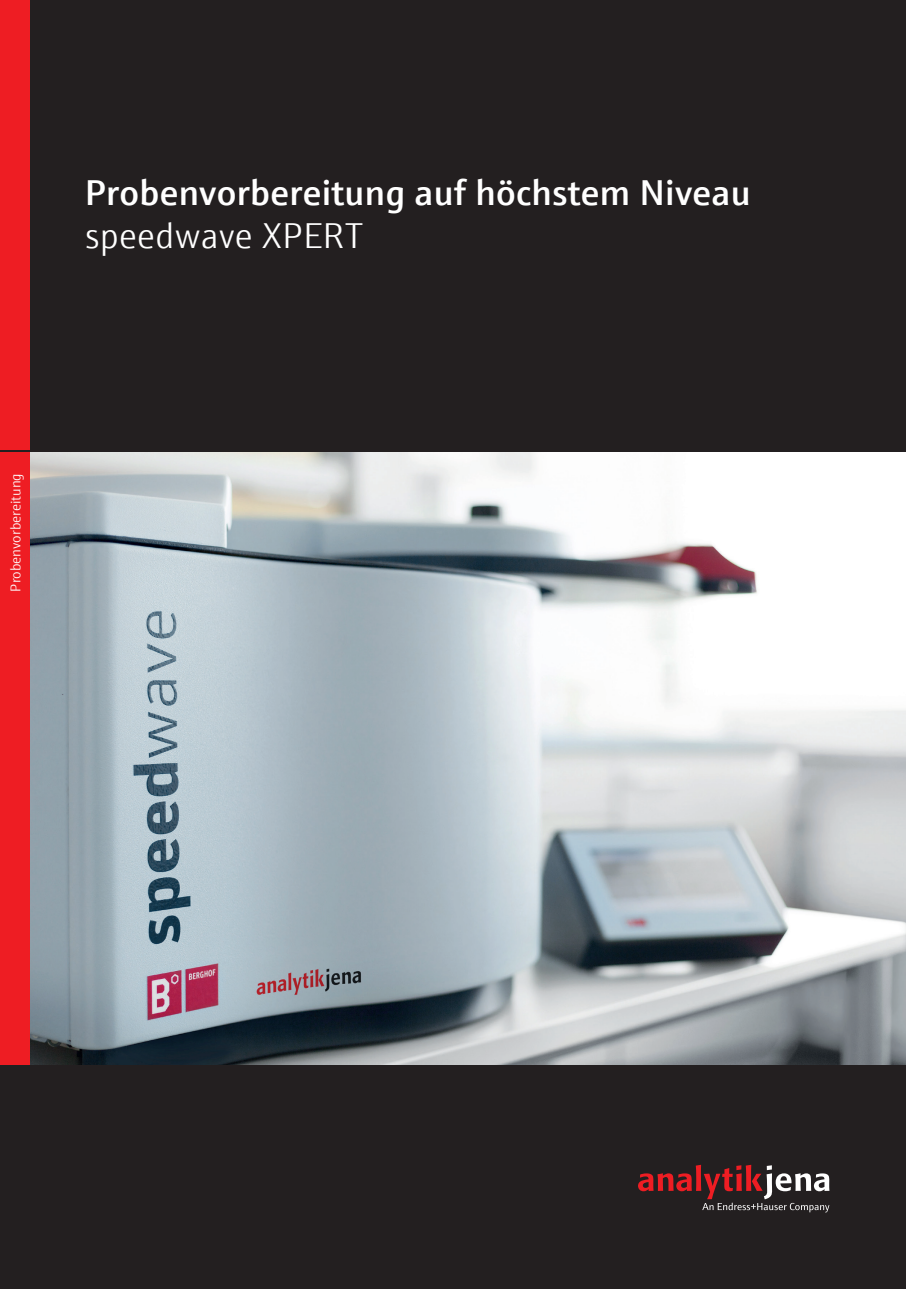
<style>
.page{position:relative;width:906px;height:1289px;background:#fff}
.page>*{position:absolute;margin:0;border:0;box-sizing:border-box;transform-origin:0 0}
.t1{font:600 36px "E+H Sans";letter-spacing:.01em;color:#fff}
.t2{font:300 36px "E+H Sans";letter-spacing:.01em;color:#fff}
.t3{font:300 14.25px "E+H Sans";color:#fff}
</style>
<div class="page">
<div style="left:0;top:0;width:906px;height:1288px;background:#231f20"></div>
<img style="left:30px;top:452px;width:876px;height:612px">
<svg style="left:638px;top:1164px;width:191px;height:48px"></svg>
<div style="left:0;top:0;width:30px;height:450px;background:#ee1d23"></div>
<div style="left:0;top:452px;width:30px;height:612px;background:#ee1d23"></div>
<p class="t1" style="left:85px;top:164px;width:667px">Probenvorbereitung auf höchstem Niveau</p>
<p class="t2" style="left:85px;top:209px;width:281px">speedwave XPERT</p>
<p class="t3" style="left:5px;top:591px;width:120px;rotate:-90deg">Probenvorbereitung</p>
</div>
